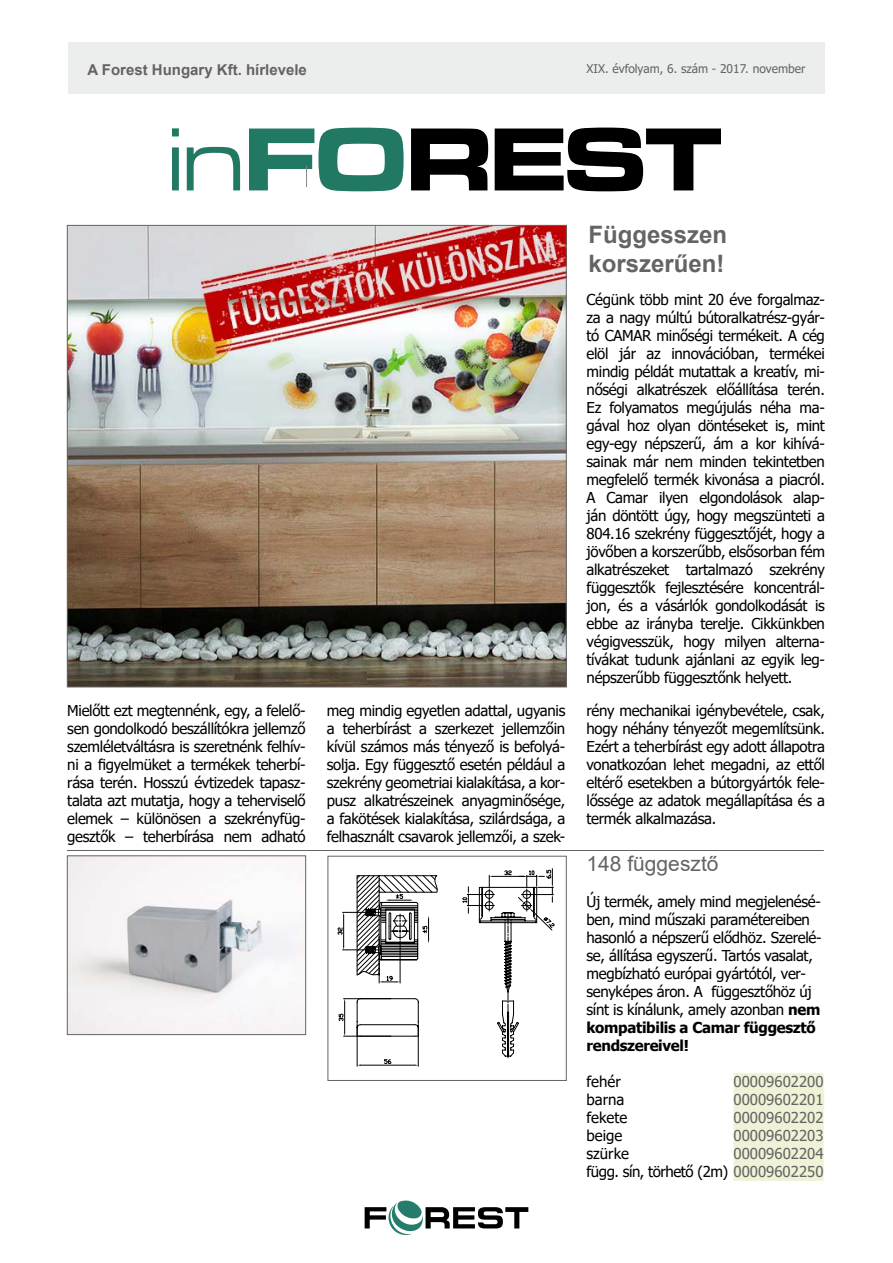
<style>
.page{position:relative;width:893px;height:1263px;background:#fff}
.page>*{position:absolute;margin:0;border:0;box-sizing:border-box;transform-origin:0 0}
.Cikk_cím{font:700 24px/28.8px "Arial";color:#646464}
.Termék_név{font:21px "Arial";color:#646362}
.Cikk_szöveg_fekete{font:15px/18px "Tahoma";letter-spacing:-.02em;color:#000;text-align:justify}
.Termék_név-2{font:15px/18px "Tahoma";letter-spacing:-.02em;color:#000}
.Cikk_szöveg_fekete-2{font:15px "Tahoma";color:#646464}
.t1{font:700 15px "Arial";color:#646362}
.t2{font:12px "Tahoma";color:#646464}
.s1{color:#646464}
.s2{font-weight:700}
</style>
<div class="page">
<svg style="left:411px;top:128px;width:310px;height:63px"></svg>
<div style="left:68px;top:43px;width:757px;height:51px;background:#eceded"></div>
<svg style="left:172px;top:128px;width:232px;height:63px"></svg>
<svg style="left:365px;top:1200px;width:163px;height:35px"></svg>
<img style="left:69px;top:227px;width:496px;height:458px">
<div style="left:733px;top:1073px;width:91px;height:18px;background:#eff2d5"></div>
<div style="left:733px;top:1091px;width:91px;height:18px;background:#eff2d5"></div>
<div style="left:733px;top:1109px;width:91px;height:18px;background:#eff2d5"></div>
<div style="left:733px;top:1127px;width:91px;height:18px;background:#eff2d5"></div>
<div style="left:733px;top:1145px;width:91px;height:18px;background:#eff2d5"></div>
<div style="left:733px;top:1163px;width:91px;height:18px;background:#eff2d5"></div>
<img style="left:69px;top:857px;width:235px;height:176px">
<div style="left:67px;top:855px;width:239px;height:180px;border:1px solid #646464"></div>
<svg style="left:338px;top:875px;width:100px;height:108px"></svg>
<hr style="left:357px;top:1026px;width:1px;height:40px;background:#000">
<hr style="left:418px;top:1026px;width:1px;height:40px;background:#000">
<hr style="left:361px;top:1065px;width:53px;height:1px;background:#000">
<svg style="left:384px;top:1059px;width:7px;height:5px"></svg>
<hr style="left:344px;top:998px;width:47px;height:1px;background:#000">
<hr style="left:344px;top:1036px;width:47px;height:1px;background:#000">
<hr style="left:344px;top:1002px;width:1px;height:30px;background:#000">
<svg style="left:339px;top:1014px;width:4px;height:7px"></svg>
<svg style="left:356px;top:998px;width:63px;height:39px"></svg>
<svg style="left:462px;top:869px;width:92px;height:189px"></svg>
<div style="left:328px;top:856px;width:239px;height:225px;border:1px solid #646464"></div>
<hr style="left:67px;top:850px;width:757px;height:1px;background:#646464">
<p class="t1" style="left:87px;top:59px;width:221px">A Forest Hungary Kft. hírlevele</p>
<p class="t2" style="left:587px;top:61px;width:220px">XIX. évfolyam, 6. szám - 2017. november</p>
<p class="Cikk_cím" style="left:588px;top:220px;width:140px">Függesszen korszerűen!</p>
<p class="Cikk_szöveg_fekete" style="left:587px;top:291px;width:240px">Cégünk több mint 20 éve forgalmaz&shy;za a nagy múltú bútoralkatrész-gyár&shy;tó CAMAR minőségi termékeit. A cég elöl jár az innovációban, termékei mindig példát mutattak a kreatív, mi&shy;nőségi alkatrészek előállítása terén.<br>Ez folyamatos megújulás néha ma&shy;gával hoz olyan döntéseket is, mint egy-egy népszerű, ám a kor kihívá&shy;sainak már nem minden tekintetben megfelelő termék kivonása a piacról.<br>A Camar ilyen elgondolások alap&shy;ján döntött úgy, hogy megszünteti a 804.16 szekrény függesztőjét, hogy a jövőben a korszerűbb, elsősorban fém alkatrészeket tartalmazó szekrény függesztők fejlesztésére koncentrál&shy;jon, és a vásárlók gondolkodását is ebbe az irányba terelje. Cikkünkben végigvesszük, hogy milyen alterna&shy;tívákat tudunk ajánlani az egyik leg&shy;népszerűbb függesztőnk helyett.</p>
<p class="Cikk_szöveg_fekete" style="left:67px;top:702px;width:240px">Mielőtt ezt megtennénk, egy, a felelő&shy;sen gondolkodó beszállítókra jellemző szemléletváltásra is szeretnénk felhív&shy;ni a figyelmüket a termékek teherbí&shy;rása terén. Hosszú évtizedek tapasz&shy;talata azt mutatja, hogy a teherviselő elemek – különösen a szekrényfüg&shy;gesztők – teherbírása nem adható</p>
<p class="Cikk_szöveg_fekete" style="left:327px;top:702px;width:240px">meg mindig egyetlen adattal, ugyanis a teherbírást a szerkezet jellemzőin kívül számos más tényező is befolyá&shy;solja. Egy függesztő esetén például a szekrény geometriai kialakítása, a kor&shy;pusz alkatrészeinek anyagminősége, a fakötések kialakítása, szilárdsága, a felhasznált csavarok jellemzői, a szek-</p>
<p class="Cikk_szöveg_fekete" style="left:587px;top:702px;width:240px">rény mechanikai igénybevétele, csak, hogy néhány tényezőt megemlítsünk.<br>Ezért a teherbírást egy adott állapotra vonatkozóan lehet megadni, az ettől eltérő esetekben a bútorgyártók fele&shy;lőssége az adatok megállapítása és a termék alkalmazása.</p>
<p class="Termék_név" style="left:587px;top:849px;width:133px">148 f<span class="s1">ügge</span>sztő</p>
<p class="Termék_név-2" style="left:587px;top:893px;width:236px">Új termék, amely mind megjelenésé&shy;ben, mind műszaki paramétereiben hasonló a népszerű elődhöz. Szerelé&shy;se, állítása egyszerű. Tartós vasalat, megbízható európai gyártótól, ver&shy;senyképes áron. A függesztőhöz új sínt is kínálunk, amely azonban <span class="s2">nem kompatibilis a Camar függesztő rendszereivel!</span></p>
<p class="Cikk_szöveg_fekete" style="left:587px;top:1073px;width:36px">fehér</p>
<p class="Cikk_szöveg_fekete-2" style="left:733px;top:1071px;width:92px">00009602200</p>
<p class="Cikk_szöveg_fekete" style="left:587px;top:1091px;width:39px">barna</p>
<p class="Cikk_szöveg_fekete-2" style="left:733px;top:1089px;width:92px">00009602201</p>
<p class="Cikk_szöveg_fekete" style="left:587px;top:1109px;width:42px">fekete</p>
<p class="Cikk_szöveg_fekete-2" style="left:733px;top:1107px;width:92px">00009602202</p>
<p class="Cikk_szöveg_fekete" style="left:587px;top:1127px;width:37px">beige</p>
<p class="Cikk_szöveg_fekete-2" style="left:733px;top:1125px;width:92px">00009602203</p>
<p class="Cikk_szöveg_fekete" style="left:587px;top:1145px;width:44px">szürke</p>
<p class="Cikk_szöveg_fekete-2" style="left:733px;top:1143px;width:92px">00009602204</p>
<p class="Cikk_szöveg_fekete" style="left:587px;top:1163px;width:239px">függ. sín, törhető (2m) <span class="s1">00009602250</span></p>
</div>
